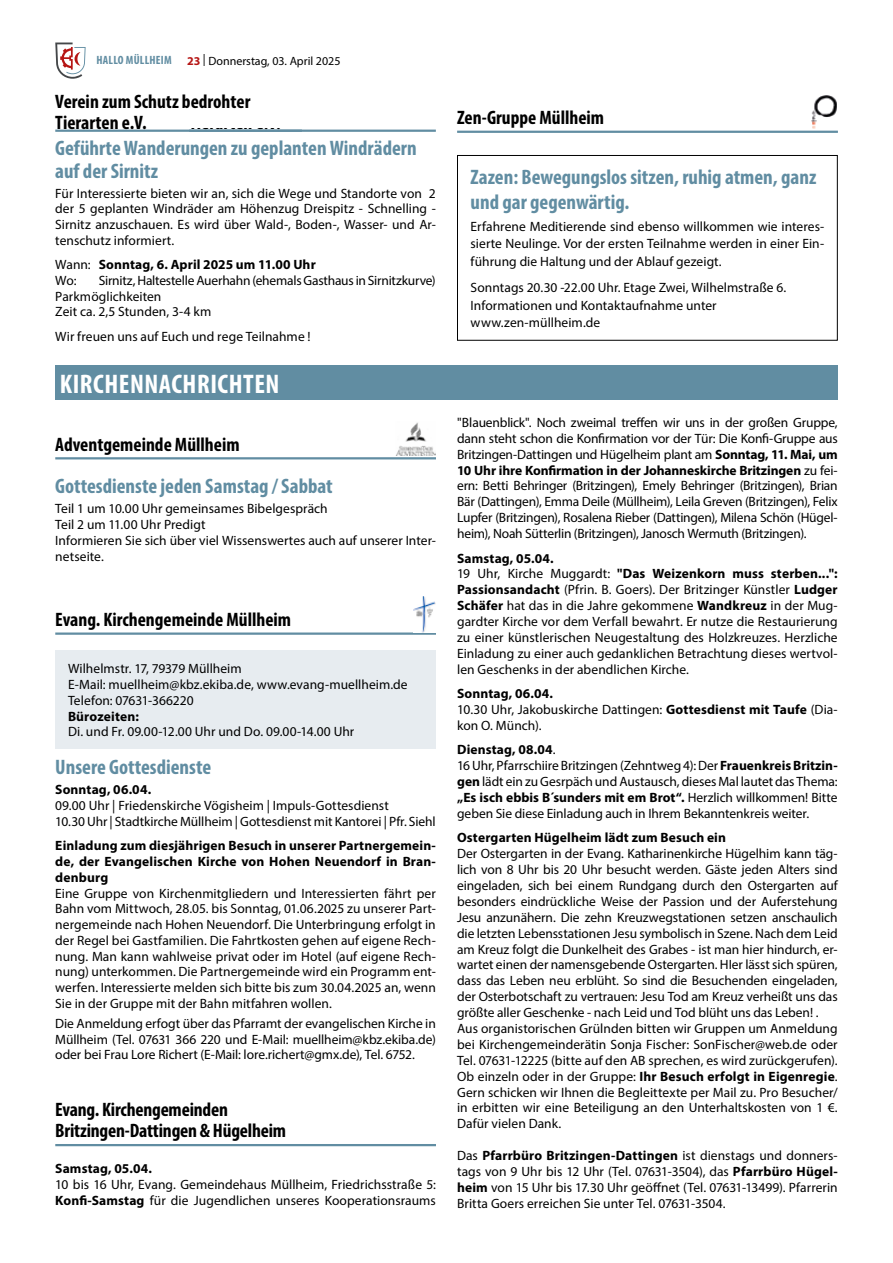
<style>
.page{position:relative;width:893px;height:1263px;background:#fff}
.page>*{position:absolute;margin:0;border:0;box-sizing:border-box;transform-origin:0 0}
.t1{font:700 condensed 27px "Myriad Pro";letter-spacing:.02em;color:#fff}
.t2{font:700 condensed 21px/22.5px "Myriad Pro";color:#618da2}
.t3{font:700 condensed 19.5px/21px "Myriad Pro";color:#000}
.t4{font:13.5px/15.9px "Myriad Pro";color:#000}
.t5{font:700 13.5px/15.8px "Myriad Pro";letter-spacing:.01em;color:#000}
.t6{font:12px "Myriad Pro";color:#000}
.t7{font:700 condensed 12px "Myriad Pro";letter-spacing:.02em;color:#618da2}
.s1{font-weight:700;color:#b61615}
.s2{font-weight:400}
.s3{font-weight:700}
</style>
<div class="page">
<svg style="left:55px;top:43px;width:31px;height:36px"></svg>
<div style="left:55px;top:366px;width:783px;height:34px;background:#618da2"></div>
<div style="left:457px;top:155px;width:381px;height:186px;border:1px solid #000"></div>
<hr style="left:55px;top:130px;width:247px;height:2px;background:#618da2">
<hr style="left:189px;top:130px;width:247px;height:2px;background:#618da2">
<hr style="left:457px;top:131px;width:381px;height:2px;background:#618da2">
<img style="left:811px;top:95px;width:26px;height:34px">
<hr style="left:55px;top:457px;width:381px;height:2px;background:#618da2">
<img style="left:396px;top:422px;width:40px;height:33px">
<hr style="left:55px;top:632px;width:381px;height:3px;background:#618da2">
<img style="left:414px;top:596px;width:22px;height:36px">
<div style="left:55px;top:650px;width:381px;height:99px;background:#e7ecf0"></div>
<hr style="left:55px;top:1144px;width:381px;height:2px;background:#618da2">
<p class="t7" style="left:96px;top:52px;width:77px">HALLO MÜLLHEIM</p>
<p class="t6" style="left:187px;top:53px;width:155px"><span class="s1">23</span> | Donnerstag, 03. April 2025</p>
<h3 class="t3" style="left:55px;top:90px;width:197px">Verein zum Schutz bed ohter<br>Tierarten e.V.</h3>
<h3 class="t3" style="left:189px;top:111px;width:93px">Tierarten e.V.</h3>
<h3 class="t3" style="left:457px;top:107px;width:149px">Zen-Gruppe Müllheim</h3>
<h2 class="t2" style="left:55px;top:136px;width:363px">Geführte Wanderungen zu geplanten Windrädern auf der Sirnitz</h2>
<p class="t4" style="left:55px;top:185px;width:382px;text-align:justify">Für Interessierte bieten wir an, sich die Wege und Standorte von 2 der 5 geplanten Windräder am Höhenzug Dreispitz - Schnelling - Sirnitz anzuschauen. Es wird über Wald-, Boden-, Wasser- und Ar&shy;tenschutz informiert.</p>
<p class="t5" style="left:55px;top:256px;width:262px"><span class="s2">Wann:</span> Sonntag, 6. April 2025 um 11.00 Uhr<br><span class="s2">Wo:</span></p>
<p class="t4" style="left:55px;top:272px;width:382px;text-indent:43px">Sirnitz, Haltestelle Auerhahn (ehemals Gasthaus in Sirnitzkurve)<br>Parkmöglichkeiten<br>Zeit ca. 2,5 Stunden, 3-4 km</p>
<p class="t4" style="left:55px;top:328px;width:257px">Wir freuen uns auf Euch und rege Teilnahme !</p>
<h1 class="t1" style="left:60px;top:367px;width:221px">KIRCHENNACHRICHTEN</h1>
<h3 class="t3" style="left:55px;top:434px;width:186px">Adventgemeinde Müllheim</h3>
<h2 class="t2" style="left:55px;top:475px;width:279px">Gottesdienste jeden Samstag / Sabbat</h2>
<p class="t4" style="left:55px;top:501px;width:382px">Teil 1 um 10.00 Uhr gemeinsames Bibelgespräch<br>Teil 2 um 11.00 Uhr Predigt<br>Informieren Sie sich über viel Wissenswertes auch auf unserer Inter&shy;netseite.</p>
<h3 class="t3" style="left:55px;top:609px;width:237px">Evang. Kirchengemeinde Müllheim</h3>
<p class="t4" style="left:68px;top:661px;width:341px">Wilhelmstr. 17, 79379 Müllheim<br>E-Mail: muellheim@kbz.ekiba.de, www.evang-muellheim.de<br>Telefon: 07631-366220</p>
<p class="t5" style="left:68px;top:708px;width:72px">Bürozeiten:</p>
<p class="t4" style="left:68px;top:724px;width:288px">Di. und Fr. 09.00-12.00 Uhr und Do. 09.00-14.00 Uhr</p>
<h2 class="t2" style="left:55px;top:756px;width:157px">Unsere Gottesdienste</h2>
<p class="t5" style="left:55px;top:782px;width:97px">Sonntag, 06.04.</p>
<p class="t4" style="left:55px;top:798px;width:382px">09.00 Uhr | Friedenskirche Vögisheim | Impuls-Gottesdienst<br>10.30 Uhr | Stadtkirche Müllheim | Gottesdienst mit Kantorei | Pfr. Siehl</p>
<p class="t5" style="left:55px;top:837px;width:382px;text-align:justify">Einladung zum diesjährigen Besuch in unserer Partnergemein&shy;de, der Evangelischen Kirche von Hohen Neuendorf in Bran&shy;denburg</p>
<p class="t4" style="left:55px;top:885px;width:382px;text-align:justify">Eine Gruppe von Kirchenmitgliedern und Interessierten fährt per Bahn vom Mittwoch, 28.05. bis Sonntag, 01.06.2025 zu unserer Part&shy;nergemeinde nach Hohen Neuendorf. Die Unterbringung erfolgt in der Regel bei Gastfamilien. Die Fahrtkosten gehen auf eigene Rech&shy;nung. Man kann wahlweise privat oder im Hotel (auf eigene Rech&shy;nung) unterkommen. Die Partnergemeinde wird ein Programm ent&shy;werfen. Interessierte melden sich bitte bis zum 30.04.2025 an, wenn Sie in der Gruppe mit der Bahn mitfahren wollen.</p>
<p class="t4" style="left:55px;top:1015px;width:382px;text-align:justify">Die Anmeldung erfogt über das Pfarramt der evangelischen Kirche in Müllheim (Tel. 07631 366 220 und E-Mail: muellheim@kbz.ekiba.de) oder bei Frau Lore Richert (E-Mail: lore.richert@gmx.de), Tel. 6752.</p>
<h3 class="t3" style="left:55px;top:1099px;width:232px">Evang. Kirchengemeinden<br>Britzingen-Dattingen &amp; Hügelheim</h3>
<p class="t5" style="left:55px;top:1160px;width:98px">Samstag, 05.04.</p>
<p class="t4" style="left:55px;top:1176px;width:382px">10 bis 16 Uhr, Evang. Gemeindehaus Müllheim, Friedrichsstraße 5:<br><span class="s3">Konfi-Samstag</span> für die Jugendlichen unseres Kooperationsraums</p>
<h2 class="t2" style="left:471px;top:165px;width:347px;line-height:24.3px">Zazen: Bewegungslos sitzen, ruhig atmen, ganz und gar gegenwärtig.</h2>
<p class="t4" style="left:471px;top:217px;width:355px;line-height:17.5px;text-align:justify">Erfahrene Meditierende sind ebenso willkommen wie interes&shy;sierte Neulinge. Vor der ersten Teilnahme werden in einer Ein&shy;führung die Haltung und der Ablauf gezeigt.</p>
<p class="t4" style="left:471px;top:278px;width:317px;line-height:17.5px">Sonntags 20.30 -22.00 Uhr. Etage Zwei, Wilhelmstraße 6.<br>Informationen und Kontaktaufnahme unter www.zen-müllheim.de</p>
<p class="t4" style="left:457px;top:414px;width:382px;text-align:justify">"Blauenblick". Noch zweimal treffen wir uns in der großen Gruppe, dann steht schon die Konfirmation vor der Tür: Die Konfi-Gruppe aus Britzingen-Dattingen und Hügelheim plant am <span class="s3">Sonntag, 11. Mai, um 10 Uhr ihre Konfirmation in der Johanneskirche Britzingen</span> zu fei&shy;ern: Betti Behringer (Britzingen), Emely Behringer (Britzingen), Brian Bär (Dattingen), Emma Deile (Müllheim), Leila Greven (Britzingen), Felix Lupfer (Britzingen), Rosalena Rieber (Dattingen), Milena Schön (Hügel&shy;heim), Noah Sütterlin (Britzingen), Janosch Wermuth (Britzingen).</p>
<p class="t4" style="left:457px;top:550px;width:382px"><span class="s3">Samstag, 05.04.<br></span>19 Uhr, Kirche Muggardt: <span class="s3">"Das Weizenkorn muss sterben...":<br>Passionsandacht</span> (Pfrin. B. Goers). Der Britzinger Künstler <span class="s3">Ludger Schäfer</span> hat das in die Jahre gekommene <span class="s3">Wandkreuz</span> in der Mug&shy;gardter Kirche vor dem Verfall bewahrt. Er nutze die Restaurierung zu einer künstlerischen Neugestaltung des Holzkreuzes. Herzliche Einladung zu einer auch gedanklichen Betrachtung dieses wertvol&shy;len Geschenks in der abendlichen Kirche.</p>
<p class="t4" style="left:457px;top:685px;width:382px"><span class="s3">Sonntag, 06.04.<br></span>10.30 Uhr, Jakobuskirche Dattingen: <span class="s3">Gottesdienst mit Taufe</span> (Dia&shy;kon O. Münch).</p>
<p class="t4" style="left:457px;top:742px;width:382px"><span class="s3">Dienstag, 08.04</span>.<br>16 Uhr, Pfarrschiire Britzingen (Zehntweg 4): Der <span class="s3">Frauenkreis Britzin&shy;gen</span> lädt ein zu Gesrpäch und Austausch, dieses Mal lautet das Thema: <span class="s3">„Es isch ebbis B´sunders mit em Brot“.</span> Herzlich willkommen! Bitte geben Sie diese Einladung auch in Ihrem Bekanntenkreis weiter.</p>
<p class="t5" style="left:457px;top:829px;width:270px">Ostergarten Hügelheim lädt zum Besuch ein</p>
<p class="t4" style="left:457px;top:845px;width:382px">Der Ostergarten in der Evang. Katharinenkirche Hügelhim kann täg&shy;lich von 8 Uhr bis 20 Uhr besucht werden. Gäste jeden Alters sind eingeladen, sich bei einem Rundgang durch den Ostergarten auf besonders eindrückliche Weise der Passion und der Auferstehung Jesu anzunähern. Die zehn Kreuzwegstationen setzen anschaulich die letzten Lebensstationen Jesu symbolisch in Szene. Nach dem Leid am Kreuz folgt die Dunkelheit des Grabes - ist man hier hindurch, er&shy;wartet einen der namensgebende Ostergarten. HIer lässt sich spüren, dass das Leben neu erblüht. So sind die Besuchenden eingeladen, der Osterbotschaft zu vertrauen: Jesu Tod am Kreuz verheißt uns das größte aller Geschenke - nach Leid und Tod blüht uns das Leben! .<br>Aus organistorischen Grülnden bitten wir Gruppen um Anmeldung bei Kirchengemeinderätin Sonja Fischer: SonFischer@web.de oder Tel. 07631-12225 (bitte auf den AB sprechen, es wird zurückgerufen).<br>Ob einzeln oder in der Gruppe: <span class="s3">Ihr Besuch erfolgt in Eigenregie</span>.<br>Gern schicken wir Ihnen die Begleittexte per Mail zu. Pro Besucher/ in erbitten wir eine Beteiligung an den Unterhaltskosten von 1 €.<br>Dafür vielen Dank.</p>
<p class="t4" style="left:457px;top:1147px;width:382px;text-align:justify">Das <span class="s3">Pfarrbüro Britzingen-Dattingen</span> ist dienstags und donners&shy;tags von 9 Uhr bis 12 Uhr (Tel. 07631-3504), das <span class="s3">Pfarrbüro Hügel&shy;heim</span> von 15 Uhr bis 17.30 Uhr geöffnet (Tel. 07631-13499). Pfarrerin Britta Goers erreichen Sie unter Tel. 07631-3504.</p>
</div>
